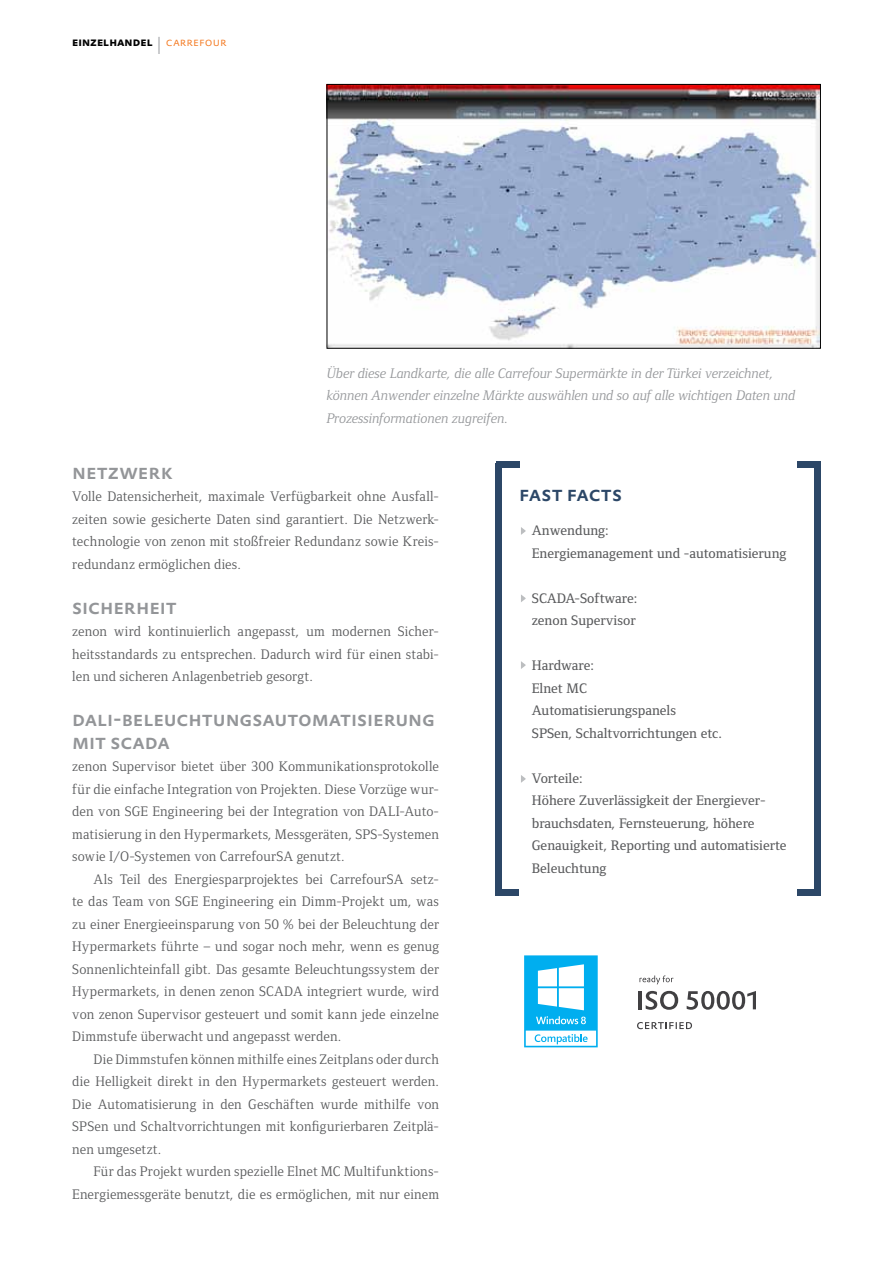
<style>
.page{position:relative;width:893px;height:1263px;background:#fff}
.page>*{position:absolute;margin:0;border:0;box-sizing:border-box;transform-origin:0 0}
.t1{font:500 21px/22.5px "DTL Prokyon TOT Caps";letter-spacing:-.005em;color:#939598}
.t2{font:500 21px "DTL Prokyon TOT Caps";letter-spacing:.005em;color:#2c4767}
.t3{font:14.25px/22.5px "Foundry Form Serif";letter-spacing:.01em;color:#58595b;text-align:justify}
.t4{font:500 14.25px/22.5px "Foundry Form Serif";color:#58595b}
.t5{font:14.25px/22.5px "Foundry Form Serif Italic OSF";color:#939598}
.t6{font:700 12px "DTL Prokyon TOT Caps";letter-spacing:.005em;color:#000}
.s1{font-weight:300;font-size:24px;color:#939598}
.s2{font-weight:300;color:#f47920}
</style>
<div class="page">
<img style="left:329px;top:86px;width:490px;height:260px">
<div style="left:327px;top:84px;width:494px;height:264px;border:1px solid #000"></div>
<svg style="left:521px;top:527px;width:5px;height:8px"></svg>
<svg style="left:521px;top:661px;width:5px;height:8px"></svg>
<svg style="left:521px;top:594px;width:5px;height:8px"></svg>
<div style="left:495px;top:463px;width:6px;height:432px;background:#2c4767"></div>
<div style="left:495px;top:889px;width:24px;height:6px;background:#2c4767"></div>
<div style="left:496px;top:462px;width:23px;height:6px;background:#2c4767"></div>
<div style="left:815px;top:463px;width:6px;height:432px;background:#2c4767"></div>
<div style="left:797px;top:889px;width:23px;height:6px;background:#2c4767"></div>
<div style="left:797px;top:462px;width:23px;height:6px;background:#2c4767"></div>
<svg style="left:521px;top:775px;width:5px;height:8px"></svg>
<svg style="left:524px;top:955px;width:74px;height:92px"></svg>
<svg style="left:639px;top:975px;width:34px;height:9px"></svg>
<hr style="left:639px;top:991px;width:3px;height:18px;background:#414042">
<svg style="left:646px;top:991px;width:32px;height:19px"></svg>
<svg style="left:687px;top:991px;width:69px;height:19px"></svg>
<svg style="left:637px;top:1022px;width:55px;height:7px"></svg>
<p class="t6" style="left:72px;top:34px;width:156px">einzelhandel <span class="s1">I</span> <span class="s2">carrefour</span></p>
<p class="t5" style="left:327px;top:362px;width:470px">Über diese Landkarte, die alle Carrefour Supermärkte in der Türkei verzeichnet, können Anwender einzelne Märkte auswählen und so auf alle wichtigen Daten und<br>Prozessinformationen zugreifen.</p>
<h1 class="t1" style="left:72px;top:460px;width:102px">netzwerk</h1>
<p class="t3" style="left:72px;top:485px;width:368px">Volle Datensicherheit, maximale Verfügbarkeit ohne Ausfall&shy;zeiten sowie gesicherte Daten sind garantiert. Die Netzwerk&shy;technologie von zenon mit stoßfreier Redundanz sowie Kreis&shy;redundanz ermöglichen dies.</p>
<h1 class="t1" style="left:72px;top:595px;width:106px">sicherheit</h1>
<p class="t3" style="left:72px;top:620px;width:368px">zenon wird kontinuierlich angepasst, um modernen Sicher&shy;heitsstandards zu entsprechen. Dadurch wird für einen stabi&shy;len und sicheren Anlagenbetrieb gesorgt.</p>
<h1 class="t1" style="left:72px;top:708px;width:364px">dali-beleuchtungsautomatisierung mit scada</h1>
<p class="t3" style="left:72px;top:755px;width:368px">zenon Supervisor bietet über 300 Kommunikationsprotokolle für die einfache Integration von Projekten. Diese Vorzüge wur&shy;den von SGE Engineering bei der Integration von DALI-Auto&shy;matisierung in den Hypermarkets, Messgeräten, SPS-Systemen sowie I/O-Systemen von CarrefourSA genutzt.</p>
<p class="t3" style="left:72px;top:868px;width:368px;text-indent:21px">Als Teil des Energiesparprojektes bei CarrefourSA setz&shy;te das Team von SGE Engineering ein Dimm-Projekt um, was zu einer Energieeinsparung von 50 % bei der Beleuchtung der Hypermarkets führte – und sogar noch mehr, wenn es genug Sonnenlichteinfall gibt. Das gesamte Beleuchtungssystem der Hypermarkets, in denen zenon SCADA integriert wurde, wird von zenon Supervisor gesteuert und somit kann jede einzelne Dimmstufe überwacht und angepasst werden.</p>
<p class="t3" style="left:72px;top:1048px;width:368px;text-indent:21px">Die Dimmstufen können mithilfe eines Zeitplans oder durch die Helligkeit direkt in den Hypermarkets gesteuert werden.<br>Die Automatisierung in den Geschäften wurde mithilfe von SPSen und Schaltvorrichtungen mit konfigurierbaren Zeitplä&shy;nen umgesetzt.</p>
<p class="t3" style="left:72px;top:1160px;width:368px;text-align:right">Für das Projekt wurden spezielle Elnet MC Multifunktions-<br>Energiemessgeräte benutzt, die es ermöglichen, mit nur einem</p>
<h1 class="t2" style="left:519px;top:480px;width:105px">fast facts</h1>
<p class="t4" style="left:532px;top:519px;width:256px">Anwendung:<br>Energiemanagement und -automatisierung</p>
<p class="t4" style="left:532px;top:587px;width:107px">SCADA-Software: zenon Supervisor</p>
<p class="t4" style="left:532px;top:654px;width:192px">Hardware:<br>Elnet MC<br>Automatisierungspanels<br>SPSen, Schaltvorrichtungen etc.</p>
<p class="t4" style="left:532px;top:767px;width:256px">Vorteile:<br>Höhere Zuverlässigkeit der Energiever&shy;brauchsdaten, Fernsteuerung, höhere<br>Genauigkeit, Reporting und automatisierte<br>Beleuchtung</p>
</div>
